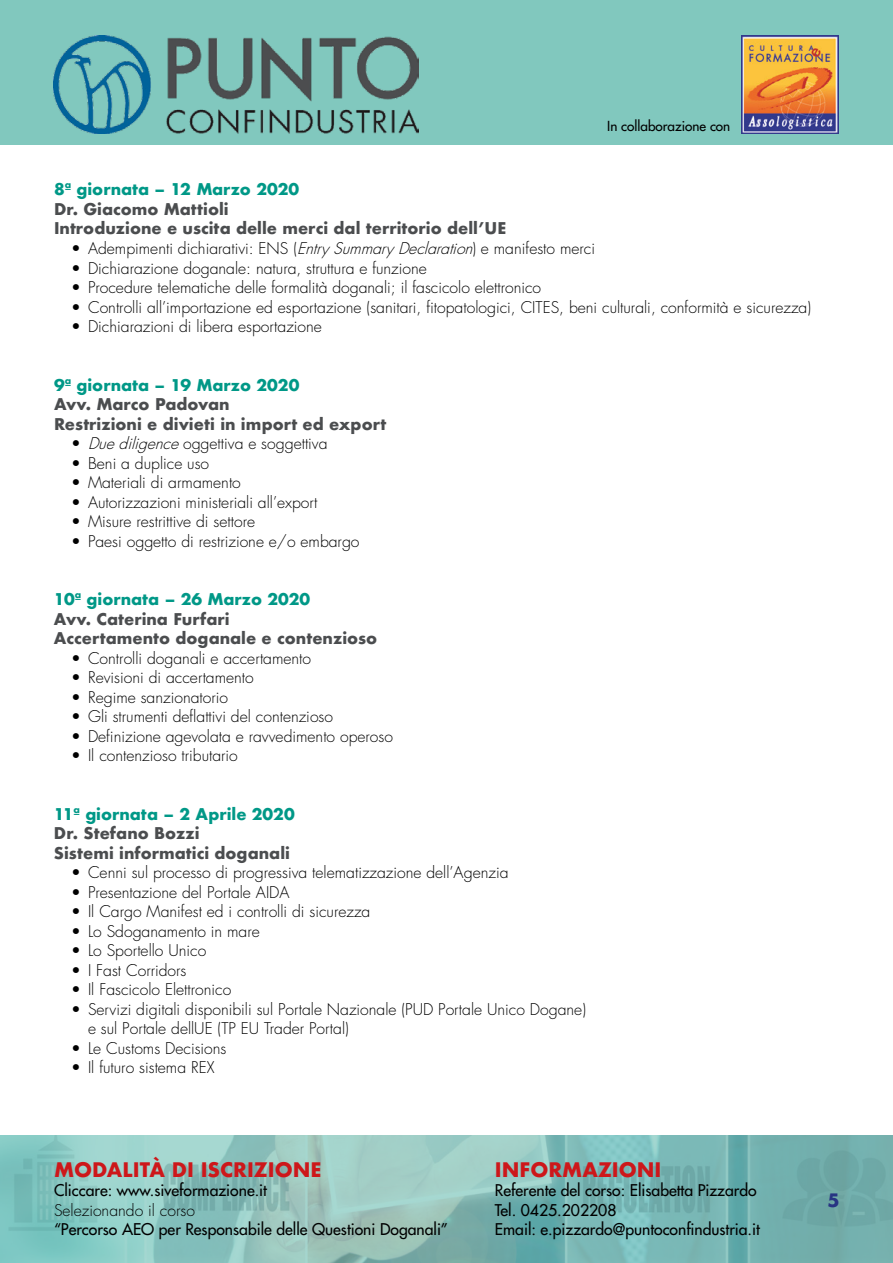
<style>
.page{position:relative;width:893px;height:1263px;background:#fff}
.page>*{position:absolute;margin:0;border:0;box-sizing:border-box;transform-origin:0 0}
.t1{font:700 19.5px "Futura";color:#cd171a}
.t2{font:700 18px "Futura";color:#283583}
.t3{font:300 15.75px/19.5px "Futura";color:#000}
.t4{font:700 15.75px/19.5px "Futura";color:#4b4d4f}
.t5{font:15.75px/19.5px "Futura";color:#000}
.t6{font:700 15.75px "Futura";color:#009887}
.t7{font:13.5px "Futura";color:#000}
.s1{font-style:italic}
</style>
<div class="page">
<img style="left:0;top:1135px;width:893px;height:128px">
<div style="left:0;top:0;width:893px;height:145px;background:#81c8be"></div>
<img style="left:742px;top:36px;width:97px;height:97px">
<img style="left:53px;top:36px;width:365px;height:98px">
<p class="t7" style="left:607px;top:117px;width:125px">In collaborazione con</p>
<p class="t6" style="left:54px;top:178px;width:247px">8ª giornata – 12 Marzo 2020</p>
<p class="t4" style="left:54px;top:199px;width:454px">Dr. Giacomo Mattioli<br>Introduzione e uscita delle merci dal territorio dell’UE</p>
<p class="t3" style="left:71px;top:239px;width:526px">• Adempimenti dichiarativi: ENS (<span class="s1">Entry Summary Declaration</span>) e manifesto merci</p>
<p class="t3" style="left:71px;top:258px;width:357px">• Dichiarazione doganale: natura, struttura e funzione</p>
<p class="t3" style="left:71px;top:278px;width:472px">• Procedure telematiche delle formalità doganali; il fascicolo elettronico</p>
<p class="t3" style="left:71px;top:297px;width:742px">• Controlli all’importazione ed esportazione (sanitari, fitopatologici, CITES, beni culturali, conformità e sicurezza)</p>
<p class="t3" style="left:71px;top:317px;width:252px">• Dichiarazioni di libera esportazione</p>
<p class="t6" style="left:54px;top:373px;width:247px">9ª giornata – 19 Marzo 2020</p>
<p class="t4" style="left:54px;top:394px;width:334px">Avv. Marco Padovan<br>Restrizioni e divieti in import ed export</p>
<p class="t3" style="left:71px;top:434px;width:258px">• <span class="s1">Duediligence</span>oggettiva e soggettiva</p>
<p class="t3" style="left:71px;top:453px;width:140px">• Beni a duplice uso</p>
<p class="t3" style="left:71px;top:473px;width:171px">• Materiali di armamento</p>
<p class="t3" style="left:71px;top:492px;width:248px">• Autorizzazioni ministeriali all’export</p>
<p class="t3" style="left:71px;top:512px;width:186px">• Misure restrittive di settore</p>
<p class="t3" style="left:71px;top:531px;width:290px">• Paesi oggetto di restrizione e/o embargo</p>
<p class="t6" style="left:54px;top:588px;width:258px">10ª giornata – 26 Marzo 2020</p>
<p class="t4" style="left:54px;top:609px;width:325px">Avv. Caterina Furfari<br>Accertamento doganale e contenzioso</p>
<p class="t3" style="left:71px;top:648px;width:242px">• Controlli doganali e accertamento</p>
<p class="t3" style="left:71px;top:668px;width:184px">• Revisioni di accertamento</p>
<p class="t3" style="left:71px;top:687px;width:159px">• Regime sanzionatorio</p>
<p class="t3" style="left:71px;top:707px;width:264px">• Gli strumenti deflattivi del contenzioso</p>
<p class="t3" style="left:71px;top:726px;width:324px">• Definizione agevolata e ravvedimento operoso</p>
<p class="t3" style="left:71px;top:746px;width:168px">• Il contenzioso tributario</p>
<p class="t6" style="left:54px;top:802px;width:242px">11ª giornata – 2 Aprile 2020</p>
<p class="t4" style="left:54px;top:823px;width:237px">Dr. Stefano Bozzi<br>Sistemi informatici doganali</p>
<p class="t3" style="left:71px;top:863px;width:439px">• Cenni sul processo di progressiva telematizzazione dell’Agenzia</p>
<p class="t3" style="left:71px;top:882px;width:220px">• Presentazione del Portale AIDA</p>
<p class="t3" style="left:71px;top:902px;width:301px">• Il Cargo Manifest ed i controlli di sicurezza</p>
<p class="t3" style="left:71px;top:921px;width:190px">• Lo Sdoganamento in mare</p>
<p class="t3" style="left:71px;top:941px;width:137px">• Lo Sportello Unico</p>
<p class="t3" style="left:71px;top:960px;width:117px">• I Fast Corridors</p>
<p class="t3" style="left:71px;top:980px;width:162px">• Il Fascicolo Elettronico</p>
<p class="t3" style="left:88px;top:999px;width:500px;text-indent:-17px">• Servizi digitali disponibili sul Portale Nazionale (PUD Portale Unico Dogane) e sul Portale dellUE (TP EU Trader Portal)</p>
<p class="t3" style="left:71px;top:1038px;width:157px">• Le Customs Decisions</p>
<p class="t3" style="left:71px;top:1058px;width:145px">• Il futuro sistema REX</p>
<p class="t1" style="left:54px;top:1155px;width:269px">MODALITÀ DI ISCRIZIONE</p>
<p class="t5" style="left:54px;top:1180px;width:215px">Cliccare: www.siveformazione.it</p>
<p class="t3" style="left:54px;top:1200px;width:142px">Selezionando il corso</p>
<p class="t5" style="left:54px;top:1219px;width:395px">“Percorso AEO per Responsabile delle Questioni Doganali”</p>
<p class="t1" style="left:495px;top:1155px;width:168px">INFORMAZIONI</p>
<p class="t5" style="left:495px;top:1180px;width:266px">Referente del corso: Elisabetta Pizzardo<br>Tel. 0425.202208<br>Email: e.pizzardo@puntoconfindustria.it</p>
<p class="t2" style="left:828px;top:1187px;width:14px">5</p>
</div>
